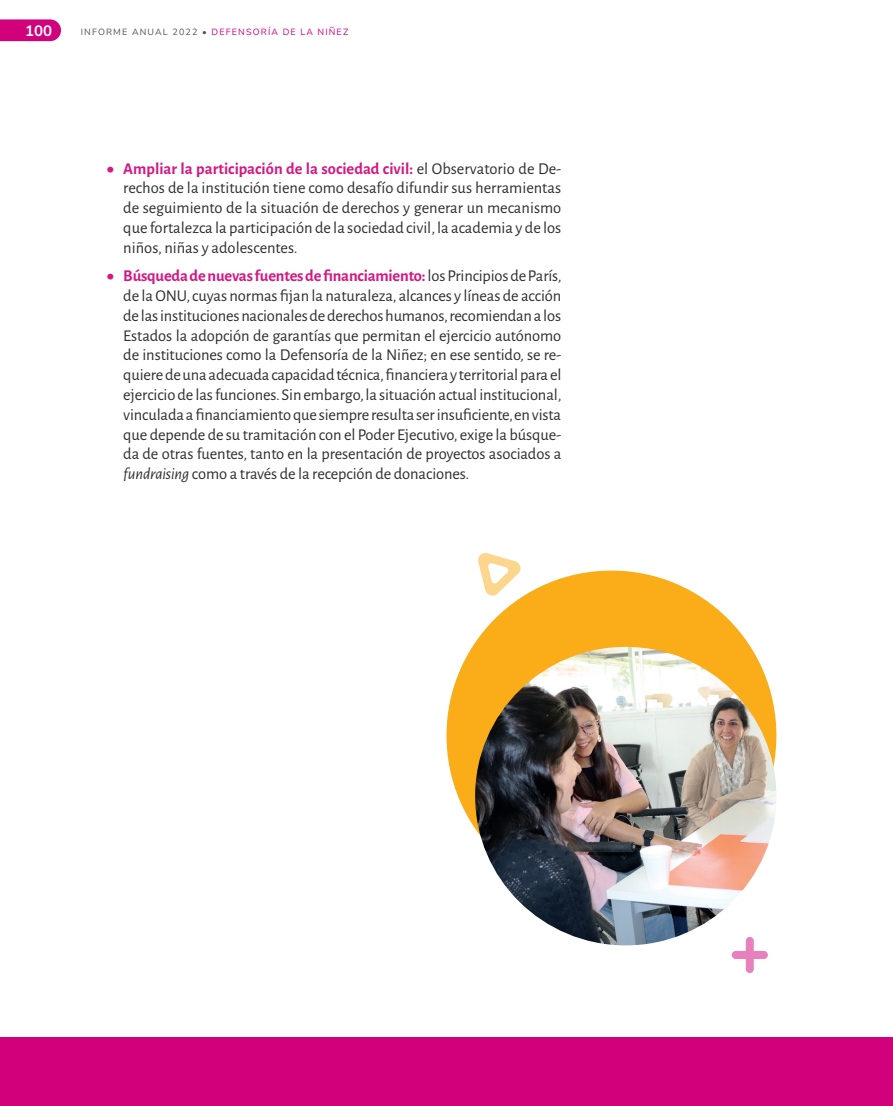
<style>
.page{position:relative;width:893px;height:1106px;background:#fff}
.page>*{position:absolute;margin:0;border:0;box-sizing:border-box;transform-origin:0 0}
.t1{font:16.5px/19.8px "Alegreya Sans";letter-spacing:-.005em;color:#312f30;text-align:justify}
.t2{font:200 15px "Nunito";color:#fff}
.t3{font:200 9px "Nunito";letter-spacing:.13em;color:#d1017c}
.s1{color:#535355}
.s2{font-family:"Nunito";font-weight:200;color:#d41982}
.s3{font-weight:700;color:#d41982}
.s4{font-style:italic}
</style>
<div class="page">
<svg style="left:0;top:19px;width:61px;height:22px"></svg>
<div style="left:446px;top:570px;width:330px;height:330px;background:#faad19;border-radius:50%"></div>
<img style="left:475px;top:647px;width:301px;height:298px">
<svg style="left:478px;top:553px;width:44px;height:44px"></svg>
<svg style="left:732px;top:936px;width:36px;height:37px"></svg>
<div style="left:0;top:1037px;width:893px;height:69px;background:#d1017c"></div>
<p class="t2" style="left:25px;top:20px;width:28px">100</p>
<p class="t3" style="left:81px;top:26px;width:269px"><span class="s1">INFORME ANUAL 2022 •</span> DEFENSORÍA DE LA NIÑEZ</p>
<p class="t1" style="left:123px;top:158px;width:440px;text-indent:-17px"><span class="s2">•</span> <span class="s3">Ampliar la participación de la sociedad civil:</span> el Observatorio de De&shy;rechos de la institución tiene como desafío difundir sus herramientas de seguimiento de la situación de derechos y generar un mecanismo que fortalezca la participación de la sociedad civil, la academia y de los niños, niñas y adolescentes.</p>
<p class="t1" style="left:123px;top:265px;width:440px;text-indent:-17px"><span class="s2">•</span> <span class="s3">Búsqueda de nuevas fuentes de financiamiento:</span> los Principios de París, de la ONU, cuyas normas fijan la naturaleza, alcances y líneas de acción de las instituciones nacionales de derechos humanos, recomiendan a los Estados la adopción de garantías que permitan el ejercicio autónomo de instituciones como la Defensoría de la Niñez; en ese sentido, se re&shy;quiere de una adecuada capacidad técnica, financiera y territorial para el ejercicio de las funciones. Sin embargo, la situación actual institucional, vinculada a financiamiento que siempre resulta ser insuficiente, en vista que depende de su tramitación con el Poder Ejecutivo, exige la búsque&shy;da de otras fuentes, tanto en la presentación de proyectos asociados a <span class="s4">fundraising</span> como a través de la recepción de donaciones.</p>
</div>
